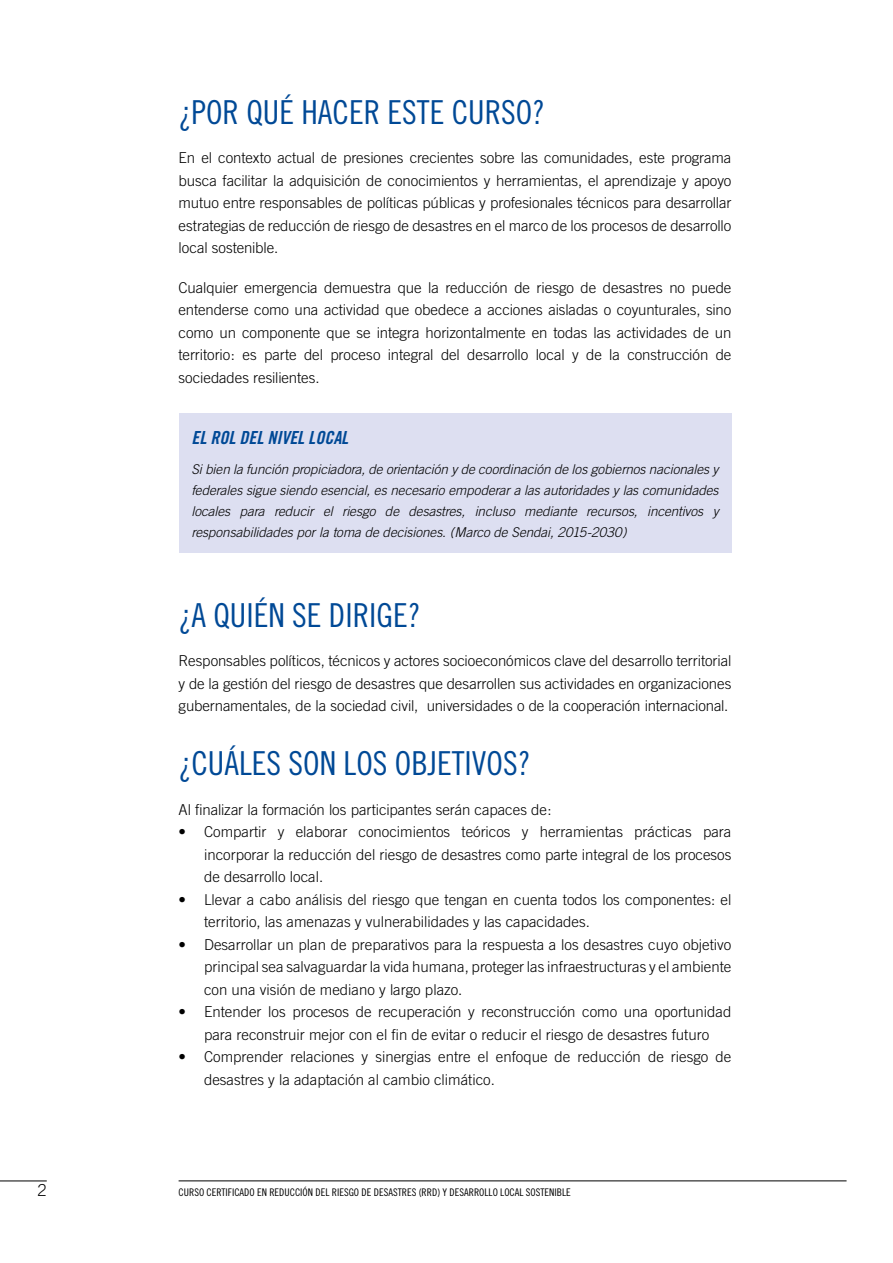
<style>
.page{position:relative;width:893px;height:1263px;background:#fff}
.page>*{position:absolute;margin:0;border:0;box-sizing:border-box;transform-origin:0 0}
.t1{font:33px "Trade Gothic Cond Eighteen";color:#004996}
.t2{font:18px "Trade Gothic Bold Cond Twenty Obl";color:#004996}
.t3{font:300 16.5px "Trade Gothic";color:#000}
.t4{font:300 15px/22.5px "Trade Gothic";color:#000;text-align:justify}
.t5{font:italic 300 13.5px/21px "Trade Gothic";letter-spacing:-.005em;color:#000;text-align:justify}
.t6{font:10.5px "Trade Gothic Cond Eighteen";color:#000}
</style>
<div class="page">
<hr style="left:179px;top:1180px;width:667px;height:1px;background:#000">
<hr style="left:0;top:1181px;width:47px;height:1px;background:#000">
<div style="left:179px;top:414px;width:552px;height:139px;background:#dddff1"></div>
<h1 class="t1" style="left:179px;top:92px;width:368px">¿POR QUÉ HACER ESTE CURSO?</h1>
<p class="t4" style="left:179px;top:146px;width:554px">En el contexto actual de presiones crecientes sobre las comunidades, este programa busca facilitar la adquisición de conocimientos y herramientas, el aprendizaje y apoyo mutuo entre responsables de políticas públicas y profesionales técnicos para desarrollar estrategias de reducción de riesgo de desastres en el marco de los procesos de desarrollo local sostenible.</p>
<p class="t4" style="left:179px;top:276px;width:554px">Cualquier emergencia demuestra que la reducción de riesgo de desastres no puede entenderse como una actividad que obedece a acciones aisladas o coyunturales, sino como un componente que se integra horizontalmente en todas las actividades de un territorio: es parte del proceso integral del desarrollo local y de la construcción de sociedades resilientes.</p>
<p class="t2" style="left:191px;top:427px;width:158px">EL ROL DEL NIVEL LOCAL</p>
<p class="t5" style="left:191px;top:458px;width:529px">Si bien la función propiciadora, de orientación y de coordinación de los gobiernos nacionales y federales sigue siendo esencial, es necesario empoderar a las autoridades y las comunidades locales para reducir el riesgo de desastres, incluso mediante recursos, incentivos y responsabilidades por la toma de decisiones. (Marco de Sendai, 2015-2030)</p>
<h1 class="t1" style="left:179px;top:595px;width:243px">¿A QUIÉN SE DIRIGE?</h1>
<p class="t4" style="left:179px;top:649px;width:554px">Responsables políticos, técnicos y actores socioeconómicos clave del desarrollo territorial y de la gestión del riesgo de desastres que desarrollen sus actividades en organizaciones gubernamentales, de la sociedad civil, universidades o de la cooperación internacional.</p>
<h1 class="t1" style="left:179px;top:744px;width:353px">¿CUÁLES SON LOS OBJETIVOS?</h1>
<p class="t4" style="left:179px;top:798px;width:374px">Al finalizar la formación los participantes serán capaces de:</p>
<p class="t4" style="left:204px;top:820px;width:529px;text-indent:-26px">• Compartir y elaborar conocimientos teóricos y herramientas prácticas para incorporar la reducción del riesgo de desastres como parte integral de los procesos de desarrollo local.</p>
<p class="t4" style="left:204px;top:888px;width:529px;text-indent:-26px">• Llevar a cabo análisis del riesgo que tengan en cuenta todos los componentes: el territorio, las amenazas y vulnerabilidades y las capacidades.</p>
<p class="t4" style="left:204px;top:933px;width:529px;text-indent:-26px">• Desarrollar un plan de preparativos para la respuesta a los desastres cuyo objetivo principal sea salvaguardar la vida humana, proteger las infraestructuras y el ambiente con una visión de mediano y largo plazo.</p>
<p class="t4" style="left:179px;top:1000px;width:554px;text-align:center">• Entender los procesos de recuperación y reconstrucción como una oportunidad para reconstruir mejor con el fin de evitar o reducir el riesgo de desastres futuro</p>
<p class="t4" style="left:204px;top:1045px;width:529px;text-indent:-26px">• Comprender relaciones y sinergias entre el enfoque de reducción de riesgo de desastres y la adaptación al cambio climático.</p>
<p class="t3" style="left:38px;top:1180px;width:11px">2</p>
<p class="t6" style="left:179px;top:1186px;width:394px">CURSO CERTIFICADO EN REDUCCIÓN DEL RIESGO DE DESASTRES (RRD) Y DESARROLLO LOCAL SOSTENIBLE</p>
</div>
